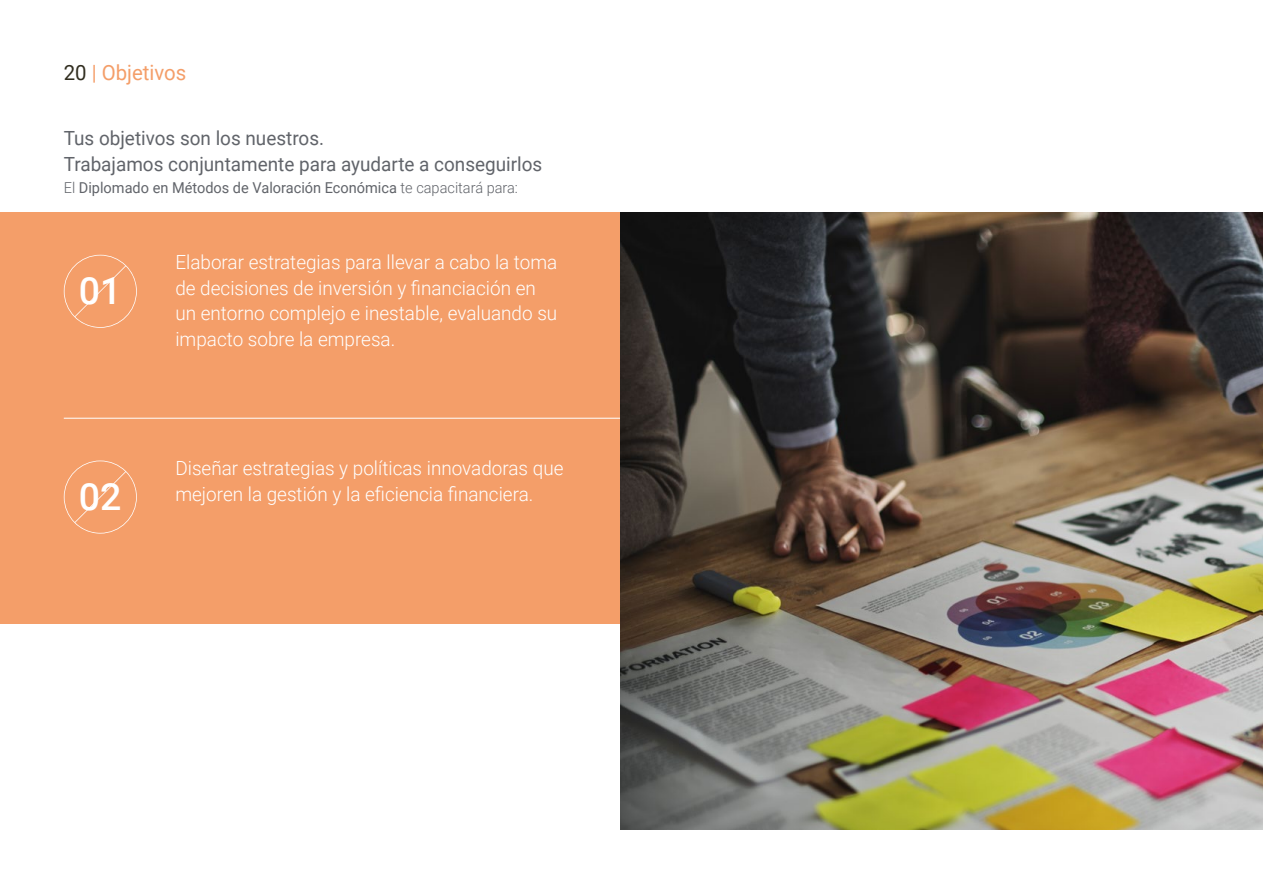
<style>
.page{position:relative;width:1263px;height:893px;background:#fff}
.page>*{position:absolute;margin:0;border:0;box-sizing:border-box;transform-origin:0 0}
.t1{font:500 37.5px "Roboto";color:#fff}
.t2{font:21px "Roboto";color:#f49e69}
.t3{font:300 19.5px/25.5px "Roboto";color:#fff}
.t4{font:19.5px/25.5px "Roboto";color:#61646a}
.t5{font:15px "Roboto";color:#61646a}
.s1{color:#312e20}
.s2{font-weight:300}
</style>
<div class="page">
<div style="left:0;top:213px;width:621px;height:411px;background:#f49e69"></div>
<hr style="left:64px;top:418px;width:1199px;height:1px;background:#fff">
<svg style="left:64px;top:255px;width:73px;height:73px"></svg>
<svg style="left:64px;top:461px;width:73px;height:73px"></svg>
<img style="left:621px;top:213px;width:642px;height:616px">
<p class="t2" style="left:64px;top:57px;width:124px"><span class="s1">20</span> | Objetivos</p>
<p class="t4" style="left:64px;top:125px;width:480px">Tus objetivos son los nuestros.<br>Trabajamos conjuntamente para ayudarte a conseguirlos</p>
<p class="t5" style="left:64px;top:177px;width:456px"><span class="s2">El</span> Diplomado en Métodos de Valoración Económica <span class="s2">te capacitará para:</span></p>
<h1 class="t1" style="left:79px;top:264px;width:44px">01</h1>
<p class="t3" style="left:175px;top:249px;width:383px">Elaborar estrategias para llevar a cabo la toma de decisiones de inversión y financiación en un entorno complejo e inestable, evaluando su impacto sobre la empresa.</p>
<p class="t3" style="left:175px;top:455px;width:390px">Diseñar estrategias y políticas innovadoras que</p>
<h1 class="t1" style="left:79px;top:470px;width:44px">02</h1>
<p class="t3" style="left:175px;top:480px;width:359px">mejoren la gestión y la eficiencia financiera.</p>
</div>
